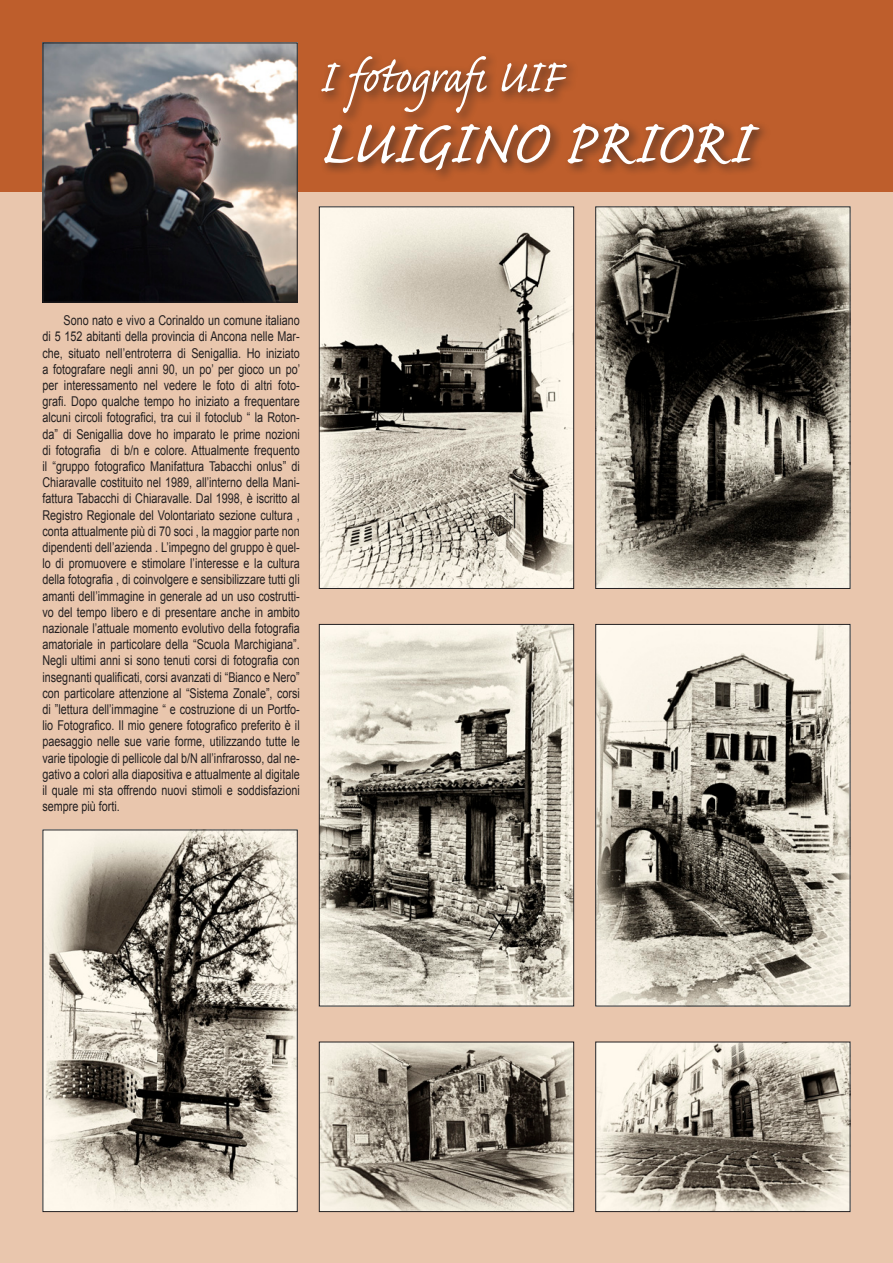
<style>
.page{position:relative;width:893px;height:1263px;background:#fff}
.page>*{position:absolute;margin:0;border:0;box-sizing:border-box;transform-origin:0 0}
.t1{font:79.5px "Caflisch Script Pro";letter-spacing:-.005em;color:#fff}
.t2{font:60px "Caflisch Script Pro";color:#fff;scale:.9 1}
.gazzettino_ok{font:13.5px/16.2px "Arial";color:#231f20;text-align:justify;scale:.8 1}
</style>
<div class="page">
<div style="left:0;top:169px;width:893px;height:1094px;background:#e9c6ad"></div>
<div style="left:0;top:0;width:893px;height:191px;background:#be5e2c"></div>
<img style="left:45px;top:45px;width:251px;height:256px">
<div style="left:43px;top:43px;width:255px;height:260px;border:1px solid #231f20"></div>
<img style="left:321px;top:208px;width:251px;height:379px">
<div style="left:319px;top:206px;width:255px;height:383px;border:1px solid #231f20"></div>
<img style="left:597px;top:208px;width:251px;height:379px">
<div style="left:595px;top:206px;width:255px;height:383px;border:1px solid #231f20"></div>
<img style="left:597px;top:626px;width:251px;height:378px">
<div style="left:595px;top:624px;width:255px;height:382px;border:1px solid #231f20"></div>
<img style="left:321px;top:626px;width:251px;height:378px">
<div style="left:319px;top:624px;width:255px;height:382px;border:1px solid #231f20"></div>
<img style="left:45px;top:831px;width:251px;height:379px">
<div style="left:43px;top:829px;width:255px;height:383px;border:1px solid #231f20"></div>
<img style="left:597px;top:1043px;width:251px;height:167px">
<div style="left:595px;top:1041px;width:255px;height:171px;border:1px solid #231f20"></div>
<img style="left:321px;top:1043px;width:251px;height:167px">
<div style="left:319px;top:1041px;width:255px;height:171px;border:1px solid #231f20"></div>
<div style="left:316px;top:50px;width:262px;height:75px;background:#231f20;opacity:.75"></div>
<div style="left:319px;top:118px;width:452px;height:64px;background:#231f20;opacity:.75"></div>
<p class="t2" style="left:319px;top:46px;width:272px">I fotografi UIF</p>
<p class="t1" style="left:319px;top:102px;width:433px">LUIGINO PRIORI</p>
<p class="gazzettino_ok" style="left:43px;top:312px;width:324px;text-indent:21px">Sono nato e vivo a Corinaldo un comune italiano di 5 152 abitanti della provincia di Ancona nelle Mar&shy;che, situato nell’entroterra di Senigallia. Ho iniziato a fotografare negli anni 90, un po’ per gioco un po’ per interessamento nel vedere le foto di altri foto&shy;grafi. Dopo qualche tempo ho iniziato a frequentare alcuni circoli fotografici, tra cui il fotoclub “ la Roton&shy;da” di Senigallia dove ho imparato le prime nozioni di fotografia di b/n e colore. Attualmente frequento il “gruppo fotografico Manifattura Tabacchi onlus” di Chiaravalle costituito nel 1989, all’interno della Mani&shy;fattura Tabacchi di Chiaravalle. Dal 1998, è iscritto al Registro Regionale del Volontariato sezione cultura , conta attualmente più di 70 soci , la maggior parte non dipendenti dell’azienda . L’impegno del gruppo è quel&shy;lo di promuovere e stimolare l’interesse e la cultura della fotografia , di coinvolgere e sensibilizzare tutti gli amanti dell’immagine in generale ad un uso costrutti&shy;vo del tempo libero e di presentare anche in ambito nazionale l’attuale momento evolutivo della fotografia amatoriale in particolare della “Scuola Marchigiana”.<br>Negli ultimi anni si sono tenuti corsi di fotografia con insegnanti qualificati, corsi avanzati di “Bianco e Nero” con particolare attenzione al “Sistema Zonale”, corsi di ”lettura dell’immagine “ e costruzione di un Portfo&shy;lio Fotografico. Il mio genere fotografico preferito è il paesaggio nelle sue varie forme, utilizzando tutte le varie tipologie di pellicole dal b/N all’infrarosso, dal ne&shy;gativo a colori alla diapositiva e attualmente al digitale il quale mi sta offrendo nuovi stimoli e soddisfazioni sempre più forti.</p>
</div>
